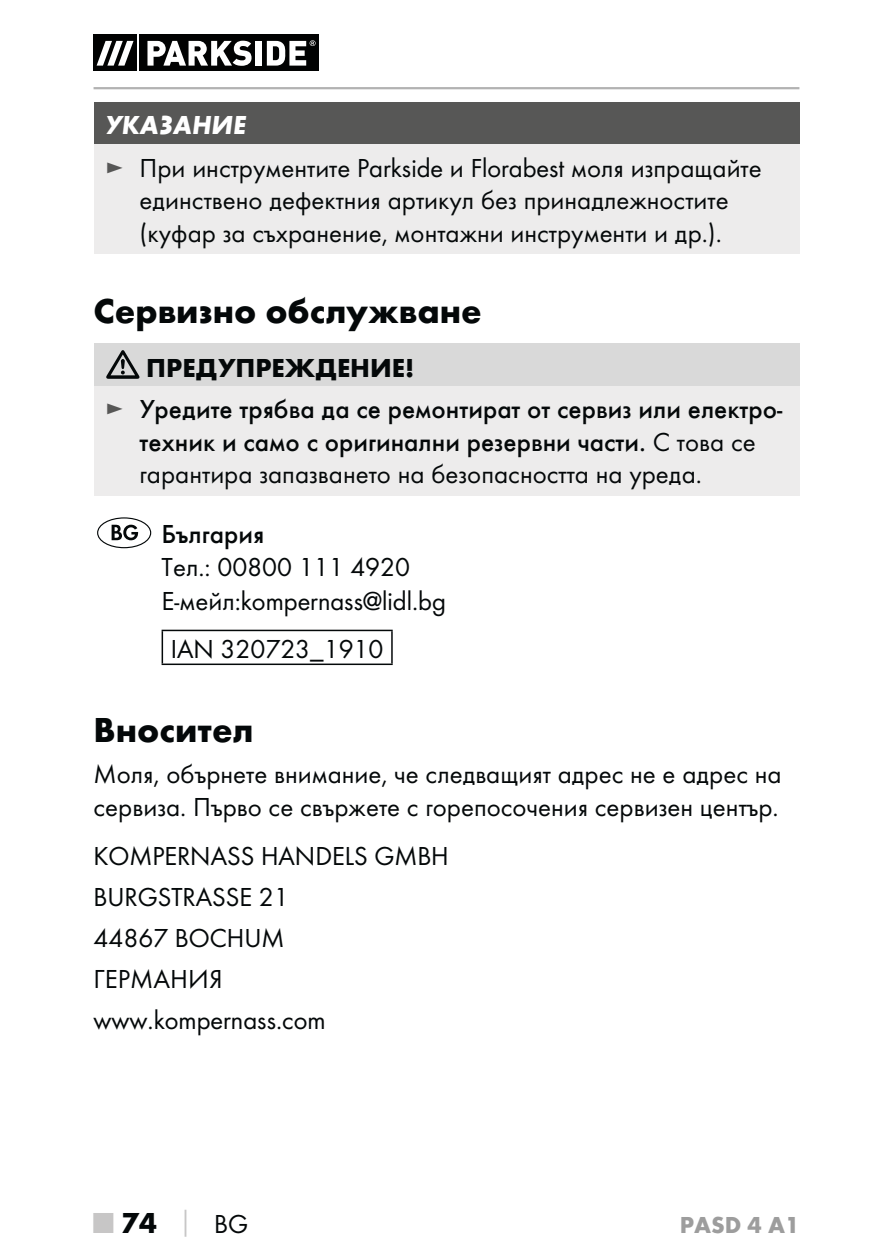
<style>
.page{position:relative;width:893px;height:1259px;background:#fff}
.page>*{position:absolute;margin:0;border:0;box-sizing:border-box;transform-origin:0 0}
.t1{font:700 36px "Futura";color:#040809}
.t2{font:700 30px "Futura";color:#040809}
.t3{font:27px/40.8px "Futura Boo";color:#040809}
.t4{font:500 27px/41.7px "Futura";color:#040809}
.t5{font:italic 700 27px "Futura";color:#fff}
.t6{font:700 24px "Futura";color:#9d9d9d}
.s1{color:#575756}
.s2{font-weight:700}
.s3{font-family:"Futura Boo";font-weight:400;color:#575756}
.s4{font-family:"Futura Boo";font-weight:400}
.s5{color:#c7c6c6}
.s6{font-size:27px;color:#c7c6c6}
.s7{font-family:"Futura Boo";font-weight:400;font-size:27px}
</style>
<div class="page">
<hr style="left:94px;top:87px;width:705px;height:2px;background:#b2b2b2">
<svg style="left:94px;top:34px;width:225px;height:37px"></svg>
<div style="left:94px;top:35px;width:43px;height:36px;background:#010202"></div>
<div style="left:140px;top:35px;width:179px;height:36px;background:#010202"></div>
<svg style="left:97px;top:41px;width:37px;height:25px"></svg>
<svg style="left:147px;top:41px;width:105px;height:25px"></svg>
<div style="left:256px;top:41px;width:6px;height:25px;background:#fff"></div>
<svg style="left:267px;top:40px;width:49px;height:26px"></svg>
<div style="left:94px;top:102px;width:705px;height:43px;background:#575756"></div>
<div style="left:94px;top:145px;width:705px;height:109px;background:#edecec"></div>
<div style="left:94px;top:344px;width:705px;height:42px;background:#d9d9d9"></div>
<div style="left:94px;top:386px;width:705px;height:109px;background:#edecec"></div>
<svg style="left:106px;top:350px;width:33px;height:29px"></svg>
<div style="left:97px;top:517px;width:54px;height:31px;border:1px solid #040809;border-radius:50%"></div>
<svg style="left:112px;top:525px;width:26px;height:15px"></svg>
<hr style="left:162px;top:629px;width:231px;height:2px;background:#040809">
<hr style="left:162px;top:631px;width:1px;height:32px;background:#040809">
<hr style="left:391px;top:631px;width:2px;height:32px;background:#040809">
<hr style="left:162px;top:663px;width:231px;height:2px;background:#040809">
<p class="t5" style="left:106px;top:116px;width:142px">УКАЗАНИЕ</p>
<p class="t3" style="left:106px;top:153px;width:658px;line-height:32.4px;text-align:center"><span class="s1">►</span> При инструментите Parkside и Florabest моля изпращайте единствено дефектния артикул без принадлежностите (куфар за съхранение, монтажни инструменти и др.).</p>
<h1 class="t1" style="left:94px;top:297px;width:390px">Сервизно обслужване</h1>
<p class="t4" style="left:106px;top:348px;width:678px;text-indent:41px"><span class="s2">ПРЕДУПРЕЖДЕНИЕ!<br></span><span class="s3">►</span> Уредите трябва да се ремонтират от сервиз или електро-</p>
<p class="t4" style="left:140px;top:422px;width:618px">техник и само с оригинални резервни части. <span class="s4">С това се</span></p>
<p class="t3" style="left:140px;top:455px;width:564px">гарантира запазването на безопасността на уреда.</p>
<p class="t4" style="left:162px;top:514px;width:104px">България</p>
<p class="t3" style="left:162px;top:552px;width:286px;line-height:33.6px">Тел.: 00800 111 4920<br>Е-мейл:kompernass@lidl.bg</p>
<p class="t3" style="left:171px;top:629px;width:214px">IAN 320723_1910</p>
<h1 class="t1" style="left:94px;top:716px;width:162px">Вносител</h1>
<p class="t3" style="left:94px;top:759px;width:690px;line-height:32.4px">Моля, обърнете внимание, че следващият адрес не е адрес на сервиза. Първо се свържете с горепосочения сервизен център.</p>
<p class="t3" style="left:94px;top:837px;width:357px">KOMPERNASS HANDELS GMBH<br>BURGSTRASSE 21<br>44867 BOCHUM<br>ГЕРМАНИЯ www.kompernass.com</p>
<p class="t2" style="left:94px;top:1211px;width:156px"><span class="s5">■</span> 74 <span class="s6">│</span> <span class="s7">BG</span></p>
<p class="t6" style="left:680px;top:1216px;width:121px">PASD 4 A1</p>
</div>
